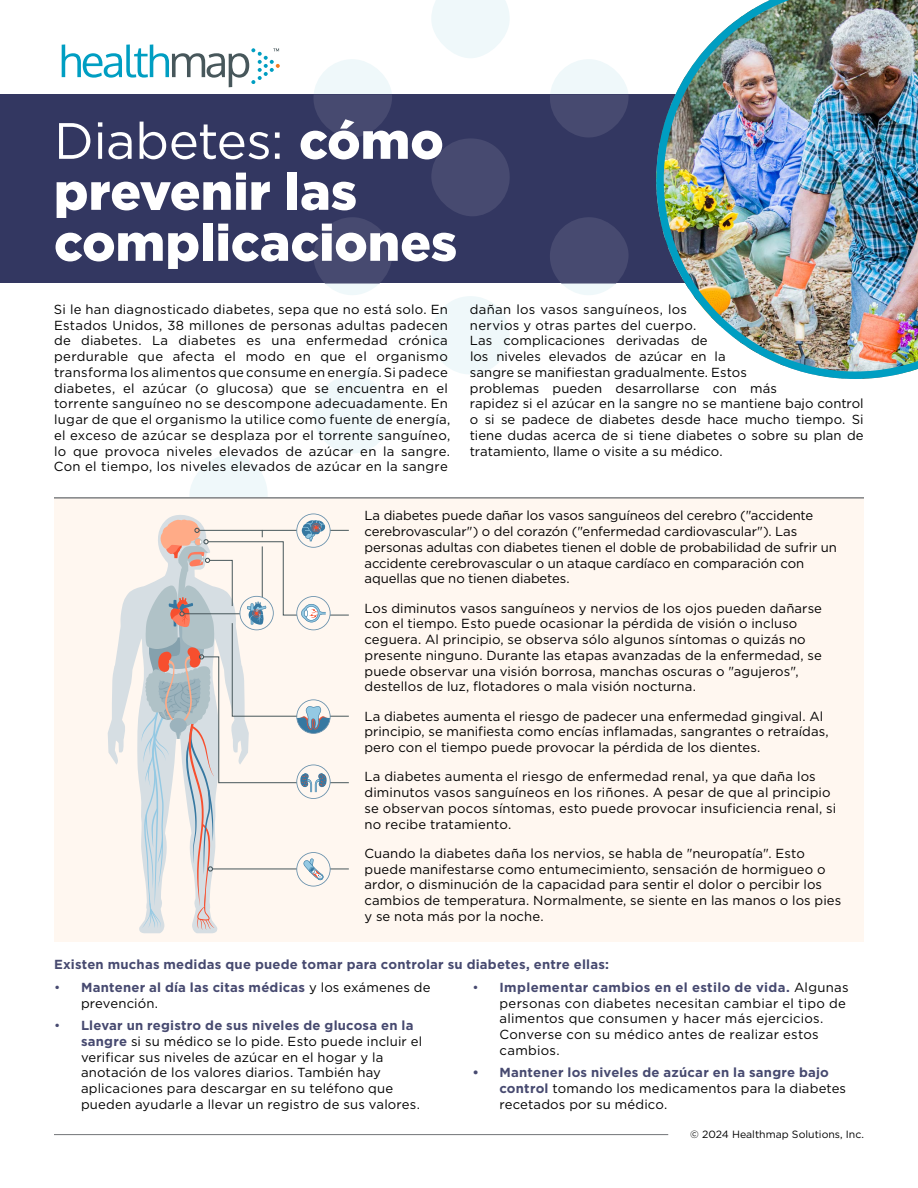
<style>
.page{position:relative;width:918px;height:1188px;background:#fff}
.page>*{position:absolute;margin:0;border:0;box-sizing:border-box;transform-origin:0 0}
.t1{font:900 51px/51px "Gotham";color:#fff}
.t2{font:13.2px/15.8px "Gotham";letter-spacing:.01em;color:#000}
.t3{font:13.2px/15.8px "Gotham";letter-spacing:-.01em;color:#000}
.t4{font:700 13.2px/15.8px "Gotham";letter-spacing:.015em;color:#474a70}
.t5{font:10.5px "Gotham";color:#000}
.s1{font-weight:400}
.s2{font-weight:400;color:#000}
.s3{color:#474a70}
.s4{font-weight:700;color:#474a70}
</style>
<div class="page">
<svg style="left:190px;top:0;width:438px;height:497px"></svg>
<div style="left:0;top:94px;width:918px;height:190px;background:#333761"></div>
<div style="left:54px;top:497px;width:810px;height:445px;background:#fff7f0"></div>
<hr style="left:54px;top:497px;width:810px;height:2px;background:#808285">
<hr style="left:54px;top:1134px;width:614px;height:1px;background:#808285">
<svg style="left:313px;top:95px;width:339px;height:189px"></svg>
<img style="left:652px;top:0;width:266px;height:379px">
<svg style="left:108px;top:587px;width:109px;height:346px"></svg>
<svg style="left:141px;top:514px;width:208px;height:416px"></svg>
<svg style="left:62px;top:44px;width:218px;height:43px"></svg>
<h1 class="t1" style="left:54px;top:115px;width:405px"><span class="s1">Diabetes:</span> cómo prevenir las complicaciones</h1>
<p class="t2" style="left:54px;top:301px;width:398px">Si le han diagnosticado diabetes, sepa que no está solo. En Estados Unidos, 38 millones de personas adultas padecen de diabetes. La diabetes es una enfermedad crónica perdurable que afecta el modo en que el organismo transforma los alimentos que consume en energía. Si padece diabetes, el azúcar (o glucosa) que se encuentra en el torrente sanguíneo no se descompone adecuadamente. En lugar de que el organismo la utilice como fuente de energía, el exceso de azúcar se desplaza por el torrente sanguíneo, lo que provoca niveles elevados de azúcar en la sangre.<br>Con el tiempo, los niveles elevados de azúcar en la sangre</p>
<p class="t2" style="left:470px;top:301px;width:395px">dañan los vasos sanguíneos, los<br>nervios y otras partes del cuerpo.<br>Las complicaciones derivadas de<br>los niveles elevados de azúcar en la<br>sangre se manifiestan gradualmente. Estos<br>problemas pueden desarrollarse con más<br>rapidez si el azúcar en la sangre no se mantiene bajo control o si se padece de diabetes desde hace mucho tiempo. Si tiene dudas acerca de si tiene diabetes o sobre su plan de tratamiento, llame o visite a su médico.</p>
<p class="t3" style="left:364px;top:508px;width:474px">La diabetes puede dañar los vasos sanguíneos del cerebro ("accidente cerebrovascular") o del corazón ("enfermedad cardiovascular"). Las personas adultas con diabetes tienen el doble de probabilidad de sufrir un accidente cerebrovascular o un ataque cardíaco en comparación con aquellas que no tienen diabetes.</p>
<p class="t2" style="left:364px;top:600px;width:459px">Los diminutos vasos sanguíneos y nervios de los ojos pueden dañarse con el tiempo. Esto puede ocasionar la pérdida de visión o incluso ceguera. Al principio, se observa sólo algunos síntomas o quizás no presente ninguno. Durante las etapas avanzadas de la enfermedad, se puede observar una visión borrosa, manchas oscuras o "agujeros", destellos de luz, flotadores o mala visión nocturna.</p>
<p class="t2" style="left:364px;top:708px;width:466px">La diabetes aumenta el riesgo de padecer una enfermedad gingival. Al principio, se manifiesta como encías inflamadas, sangrantes o retraídas, pero con el tiempo puede provocar la pérdida de los dientes.</p>
<p class="t2" style="left:364px;top:769px;width:473px">La diabetes aumenta el riesgo de enfermedad renal, ya que daña los diminutos vasos sanguíneos en los riñones. A pesar de que al principio se observan pocos síntomas, esto puede provocar insuficiencia renal, si no recibe tratamiento.</p>
<p class="t2" style="left:364px;top:845px;width:478px">Cuando la diabetes daña los nervios, se habla de "neuropatía". Esto puede manifestarse como entumecimiento, sensación de hormigueo o ardor, o disminución de la capacidad para sentir el dolor o percibir los cambios de temperatura. Normalmente, se siente en las manos o los pies y se nota más por la noche.</p>
<p class="t4" style="left:54px;top:957px;width:557px">Existen muchas medidas que puede tomar para controlar su diabetes, entre ellas:</p>
<p class="t4" style="left:81px;top:979px;width:351px;text-indent:-27px"><span class="s1">•</span> Mantener al día las citas médicas <span class="s2">y los exámenes de prevención.</span></p>
<p class="t2" style="left:81px;top:1017px;width:343px;text-indent:-27px"><span class="s3">•</span> <span class="s4">Llevar un registro de sus niveles de glucosa en la sangre</span> si su médico se lo pide. Esto puede incluir el verificar sus niveles de azúcar en el hogar y la anotación de los valores diarios. También hay aplicaciones para descargar en su teléfono que pueden ayudarle a llevar un registro de sus valores.</p>
<p class="t2" style="left:500px;top:979px;width:351px;text-indent:-27px"><span class="s3">•</span> <span class="s4">Implementar cambios en el estilo de vida.</span> Algunas personas con diabetes necesitan cambiar el tipo de alimentos que consumen y hacer más ejercicios.<br>Converse con su médico antes de realizar estos cambios.</p>
<p class="t2" style="left:500px;top:1065px;width:348px;text-indent:-27px"><span class="s4">• Mantener los niveles de azúcar en la sangre bajo control</span> tomando los medicamentos para la diabetes recetados por su médico.</p>
<p class="t5" style="left:690px;top:1128px;width:175px">© 2024 Healthmap Solutions, Inc.</p>
</div>
